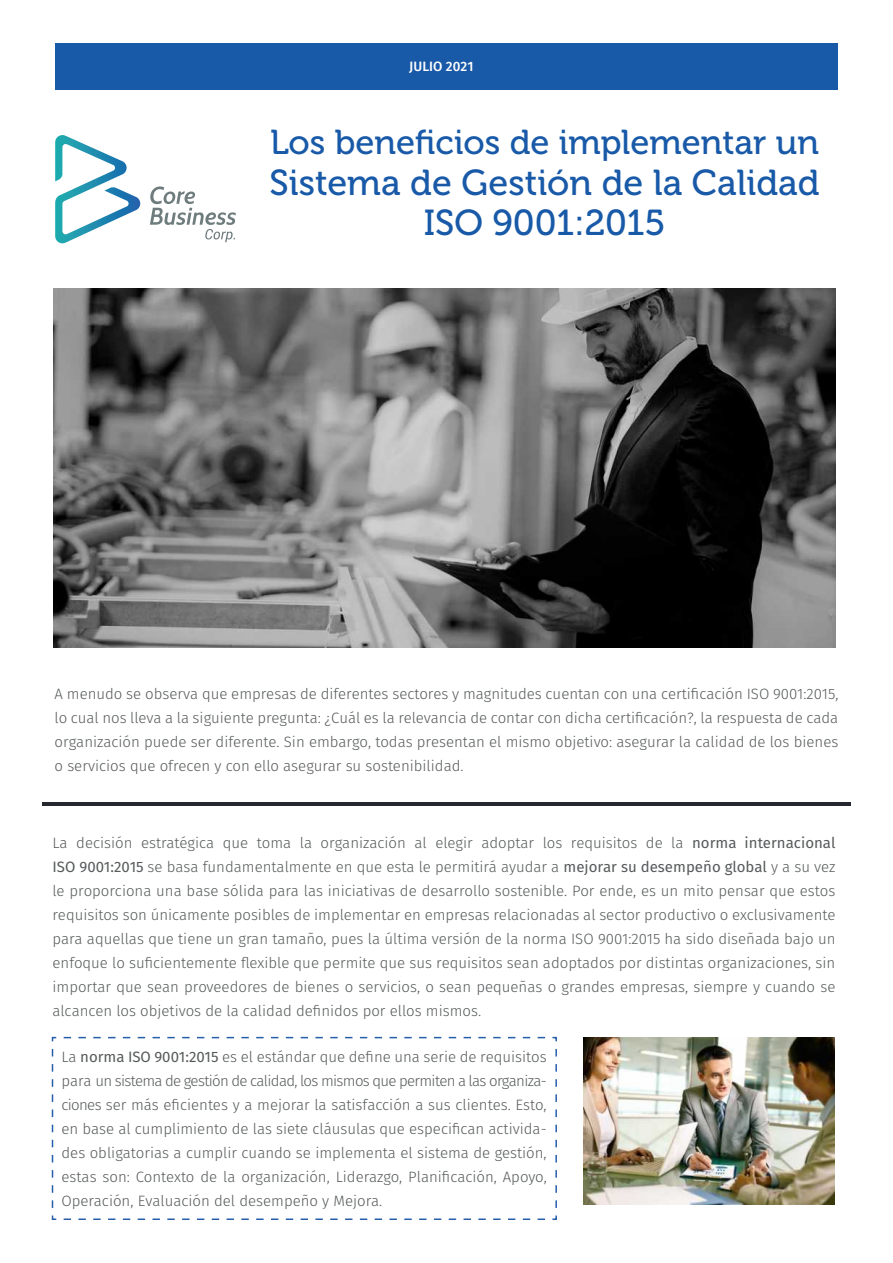
<style>
.page{position:relative;width:893px;height:1263px;background:#fff}
.page>*{position:absolute;margin:0;border:0;box-sizing:border-box;transform-origin:0 0}
.t1{font:36px/40.5px "Museo 500";color:#1859a8;text-align:center}
.t2{font:34.5px "Museo 500";color:#1859a8}
.t3{font:300 15px/24px "Fira Sans";color:#575a5b;text-align:justify}
.t4{font:500 13.5px "Fira Sans";color:#fff}
.s1{font-weight:400}
</style>
<div class="page">
<div style="left:55px;top:43px;width:783px;height:46px;background:#1859a8"></div>
<svg style="left:55px;top:135px;width:85px;height:108px"></svg>
<svg style="left:150px;top:186px;width:86px;height:56px"></svg>
<hr style="left:42px;top:802px;width:809px;height:3px;background:#262830">
<img style="left:53px;top:289px;width:782px;height:358px">
<img style="left:584px;top:1037px;width:251px;height:168px">
<svg style="left:51px;top:1215px;width:494px;height:5px"></svg>
<svg style="left:51px;top:1036px;width:6px;height:172px"></svg>
<svg style="left:64px;top:1036px;width:493px;height:6px"></svg>
<svg style="left:552px;top:1049px;width:5px;height:171px"></svg>
<p class="t4" style="left:409px;top:55px;width:66px">JULIO 2021</p>
<h2 class="t2" style="left:270px;top:123px;width:550px">Los beneficios de implementar un</h2>
<h1 class="t1" style="left:270px;top:163px;width:551px">Sistema de Gestión de la Calidad<br>ISO 9001:2015</h1>
<p class="t3" style="left:55px;top:681px;width:785px">A menudo se observa que empresas de diferentes sectores y magnitudes cuentan con una certificación ISO 9001:2015, lo cual nos lleva a la siguiente pregunta: ¿Cuál es la relevancia de contar con dicha certificación?, la respuesta de cada organización puede ser diferente. Sin embargo, todas presentan el mismo objetivo: asegurar la calidad de los bienes o servicios que ofrecen y con ello asegurar su sostenibilidad.</p>
<p class="t3" style="left:52px;top:830px;width:784px">La decisión estratégica que toma la organización al elegir adoptar los requisitos de la <span class="s1">norma internacional ISO 9001:2015</span> se basa fundamentalmente en que esta le permitirá ayudar a <span class="s1">mejorar su desempeño global</span> y a su vez le proporciona una base sólida para las iniciativas de desarrollo sostenible. Por ende, es un mito pensar que estos requisitos son únicamente posibles de implementar en empresas relacionadas al sector productivo o exclusivamente para aquellas que tiene un gran tamaño, pues la última versión de la norma ISO 9001:2015 ha sido diseñada bajo un enfoque lo suficientemente flexible que permite que sus requisitos sean adoptados por distintas organizaciones, sin importar que sean proveedores de bienes o servicios, o sean pequeñas o grandes empresas, siempre y cuando se alcancen los objetivos de la calidad definidos por ellos mismos.</p>
<p class="t3" style="left:62px;top:1045px;width:487px">La <span class="s1">norma ISO 9001:2015</span> es el estándar que define una serie de requisitos para un sistema de gestión de calidad, los mismos que permiten a las organiza&shy;ciones ser más eficientes y a mejorar la satisfacción a sus clientes. Esto, en base al cumplimiento de las siete cláusulas que especifican activida&shy;des obligatorias a cumplir cuando se implementa el sistema de gestión, estas son: Contexto de la organización, Liderazgo, Planificación, Apoyo, Operación, Evaluación del desempeño y Mejora.</p>
</div>
